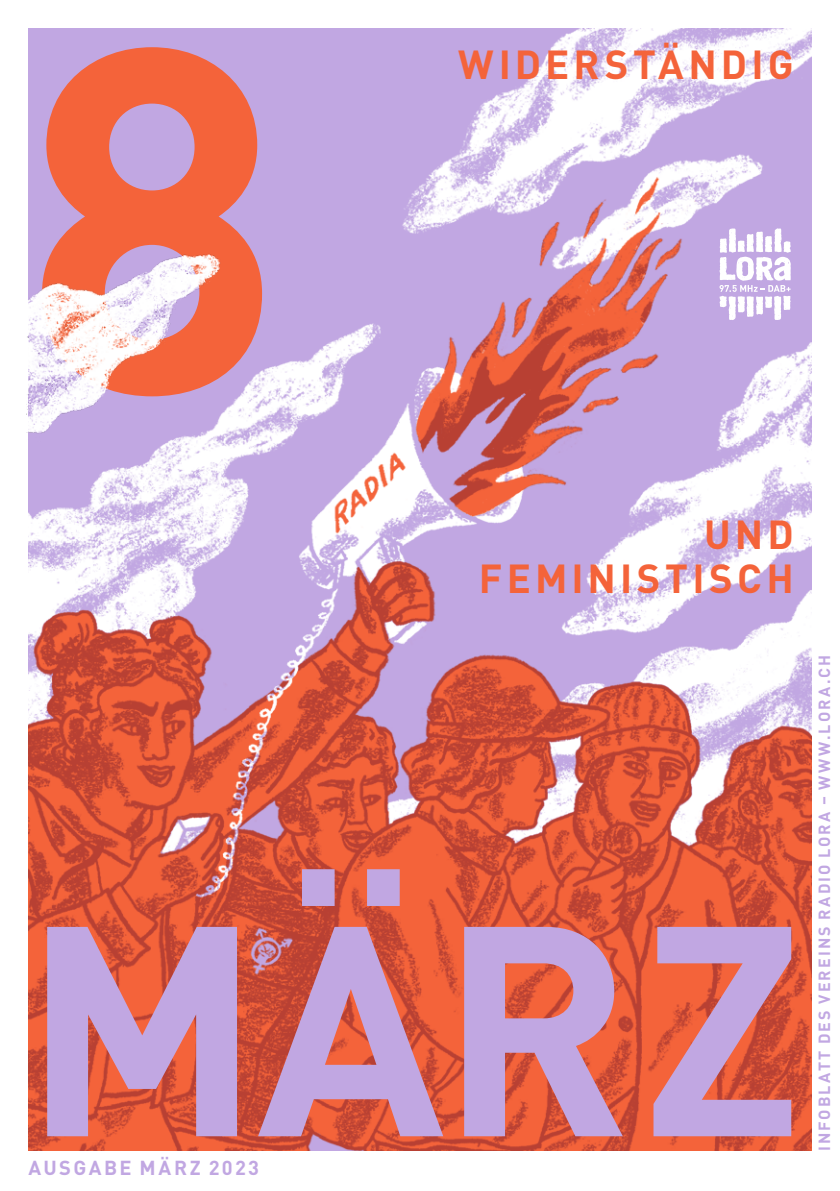
<style>
.page{position:relative;width:840px;height:1191px;background:#fff}
.page>*{position:absolute;margin:0;border:0;box-sizing:border-box;transform-origin:0 0}
.t1{font:700 482px "DINOT";color:#f4633a}
.t2{font:700 294px "DINOT";color:#c1a7e2}
.t3{font:700 40px/44px "DINOT";letter-spacing:.105em;color:#f4633a;text-align:right}
.t4{font:700 20px "DINOT";letter-spacing:.12em;color:#c1a7e2}
.t5{font:700 16px "DINOT";letter-spacing:.13em;color:#c1a7e2}
</style>
<div class="page">
<img style="left:27px;top:28px;width:782px;height:1120px">
<h1 class="t1" style="left:21px;top:-157px;width:263px">8</h1>
<h3 class="t3" style="left:458px;top:39px;width:337px">WIDERSTÄNDIG</h3>
<h3 class="t3" style="left:478px;top:509px;width:316px">UND<br>FEMINISTISCH</h3>
<h2 class="t2" style="left:23px;top:800px;width:781px">MÄRZ</h2>
<p class="t4" style="left:28px;top:1152px;width:232px">AUSGABE MÄRZ 2023</p>
<p class="t5" style="left:811px;top:1151px;width:497px;rotate:-90deg">INFOBLATT DES VEREINS RADIO LORA – WWW.LORA.CH</p>
</div>
